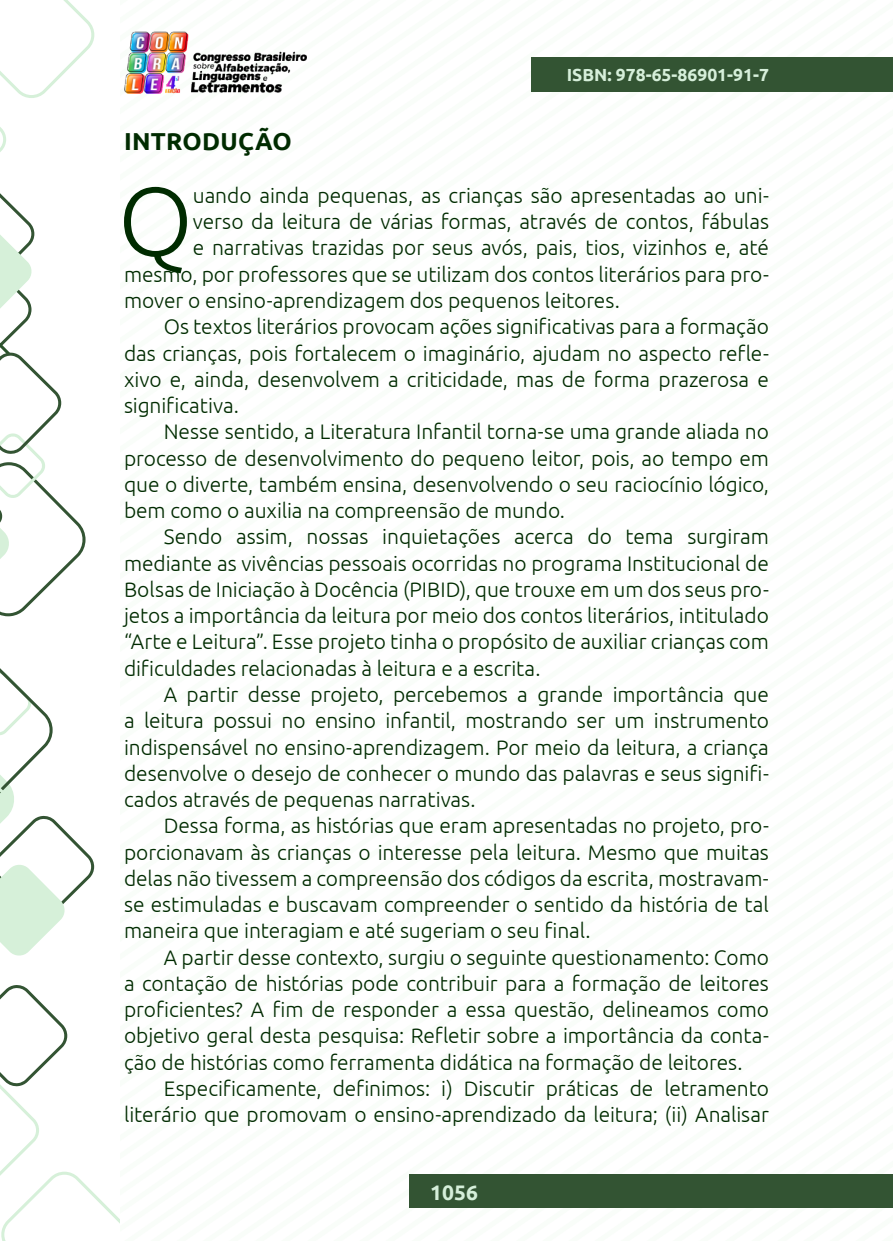
<style>
.page{position:relative;width:893px;height:1241px;background:#fff}
.page>*{position:absolute;margin:0;border:0;box-sizing:border-box;transform-origin:0 0}
._7_CAPITULAR{font:300 96.77px "Ubuntu";color:#002b00}
._6_INTRODUCAO{font:700 24.5px "Ubuntu";letter-spacing:.01em;color:#002b00}
._8_CORPO{font:300 21px/26.2px "Ubuntu";letter-spacing:-.005em;color:#002b00;text-align:justify}
._7_CAPITULAR-2{font:300 21px "Ubuntu";letter-spacing:-.005em;color:#002b00}
.t1{font:700 21px "Ubuntu";color:#d6efda}
.t2{font:700 17.5px "Ubuntu";color:#d6efda}
</style>
<div class="page">
<img style="left:124px;top:31px;width:182px;height:62px">
<div style="left:532px;top:57px;width:361px;height:35px;background:#335433"></div>
<div style="left:410px;top:1174px;width:483px;height:33px;background:#335433"></div>
<svg style="left:0;top:985px;width:119px;height:255px"></svg>
<svg style="left:0;top:0;width:94px;height:616px"></svg>
<svg style="left:0;top:668px;width:94px;height:288px"></svg>
<p class="t2" style="left:567px;top:64px;width:204px">ISBN: 978-65-86901-91-7</p>
<p class="_6_INTRODUCAO" style="left:124px;top:127px;width:169px">INTRODUÇÃO</p>
<p class="_7_CAPITULAR" style="left:118px;top:163px;width:76px">Q</p>
<p class="_7_CAPITULAR-2" style="left:193px;top:183px;width:577px">uando ainda pequenas, as crianças são apresentadas ao uni-</p>
<p class="_7_CAPITULAR-2" style="left:193px;top:209px;width:578px">verso da leitura de várias formas, através de contos, fábulas</p>
<p class="_7_CAPITULAR-2" style="left:193px;top:235px;width:578px">e narrativas trazidas por seus avós, pais, tios, vizinhos e, até</p>
<p class="_7_CAPITULAR-2" style="left:124px;top:261px;width:646px">mesmo, por professores que se utilizam dos contos literários para pro-</p>
<p class="_7_CAPITULAR-2" style="left:124px;top:288px;width:497px">mover o ensino-aprendizagem dos pequenos leitores.</p>
<p class="_8_CORPO" style="left:124px;top:313px;width:646px;text-indent:40px">Os textos literários provocam ações significativas para a formação das crianças, pois fortalecem o imaginário, ajudam no aspecto refle&shy;xivo e, ainda, desenvolvem a criticidade, mas de forma prazerosa e significativa.</p>
<p class="_8_CORPO" style="left:124px;top:418px;width:646px;text-indent:40px">Nesse sentido, a Literatura Infantil torna-se uma grande aliada no processo de desenvolvimento do pequeno leitor, pois, ao tempo em que o diverte, também ensina, desenvolvendo o seu raciocínio lógico, bem como o auxilia na compreensão de mundo.</p>
<p class="_8_CORPO" style="left:124px;top:523px;width:646px;text-indent:40px">Sendo assim, nossas inquietações acerca do tema surgiram mediante as vivências pessoais ocorridas no programa Institucional de Bolsas de Iniciação à Docência (PIBID), que trouxe em um dos seus pro&shy;jetos a importância da leitura por meio dos contos literários, intitulado “Arte e Leitura”. Esse projeto tinha o propósito de auxiliar crianças com dificuldades relacionadas à leitura e a escrita.</p>
<p class="_8_CORPO" style="left:124px;top:680px;width:646px;text-indent:40px">A partir desse projeto, percebemos a grande importância que a leitura possui no ensino infantil, mostrando ser um instrumento indispensável no ensino-aprendizagem. Por meio da leitura, a criança desenvolve o desejo de conhecer o mundo das palavras e seus signifi&shy;cados através de pequenas narrativas.</p>
<p class="_8_CORPO" style="left:124px;top:812px;width:646px;text-indent:40px">Dessa forma, as histórias que eram apresentadas no projeto, pro&shy;porcionavam às crianças o interesse pela leitura. Mesmo que muitas delas não tivessem a compreensão dos códigos da escrita, mostravam&shy;se estimuladas e buscavam compreender o sentido da história de tal maneira que interagiam e até sugeriam o seu final.</p>
<p class="_8_CORPO" style="left:124px;top:943px;width:646px;text-indent:40px">A partir desse contexto, surgiu o seguinte questionamento: Como a contação de histórias pode contribuir para a formação de leitores proficientes? A fim de responder a essa questão, delineamos como objetivo geral desta pesquisa: Refletir sobre a importância da conta&shy;ção de histórias como ferramenta didática na formação de leitores.</p>
<p class="_8_CORPO" style="left:124px;top:1074px;width:646px;text-align:right">Especificamente, definimos: i) Discutir práticas de letramento literário que promovam o ensino-aprendizado da leitura; (ii) Analisar</p>
<p class="t1" style="left:430px;top:1178px;width:49px">1056</p>
</div>
